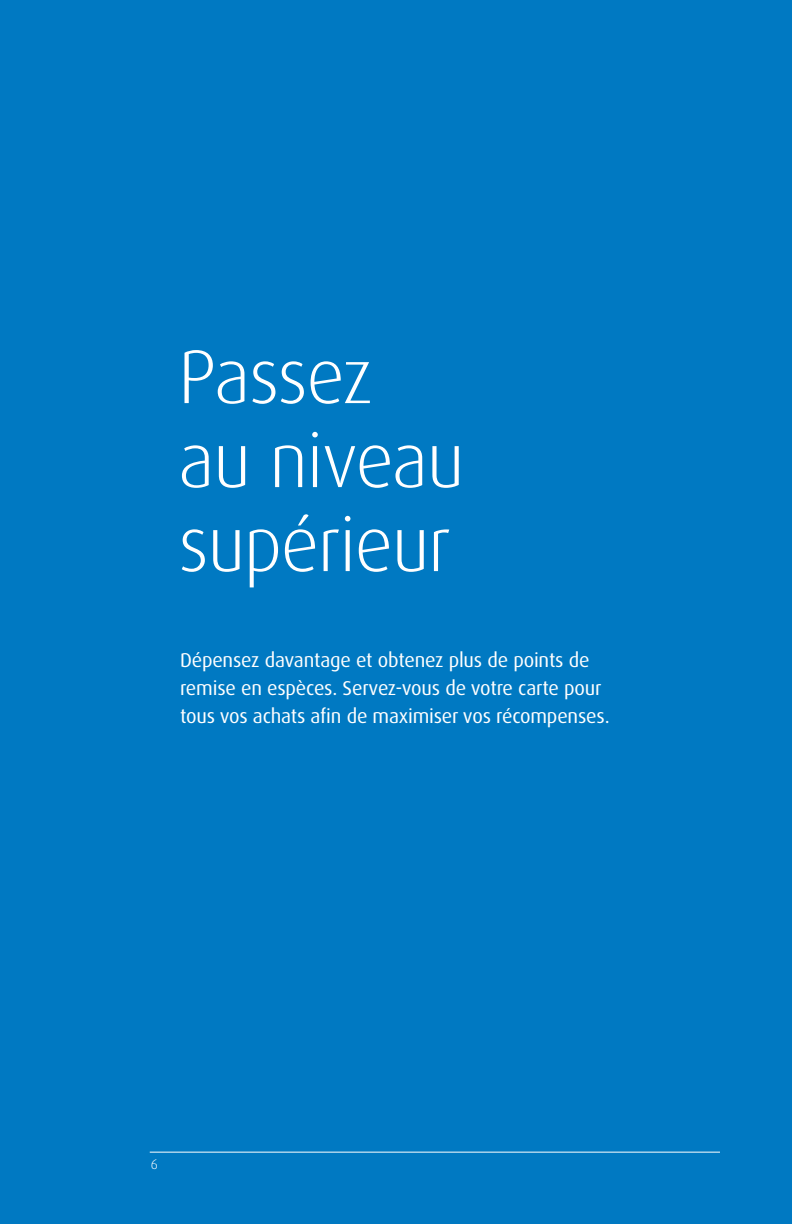
<style>
.page{position:relative;width:792px;height:1224px;background:#0079c2}
.page>*{position:absolute;margin:0;border:0;box-sizing:border-box;transform-origin:0 0}
.Chapter_Head_H2{font:300 76px/84px "Dax Pro";letter-spacing:-.02em;color:#fff}
.Body_10_14{font:20px/28px "Dax Pro";letter-spacing:-.01em;color:#fff}
.t1{font:300 14px "Dax Pro";color:#fff}
</style>
<div class="page">
<hr style="left:150px;top:1152px;width:570px;height:1px;background:#fff">
<h2 class="Chapter_Head_H2" style="left:178px;top:335px;width:288px">Passez au niveau supérieur</h2>
<p class="Body_10_14" style="left:180px;top:646px;width:431px">Dépensez davantage et obtenez plus de points de remise en espèces. Servez-vous de votre carte pour tous vos achats afin de maximiser vos récompenses.</p>
<p class="t1" style="left:151px;top:1155px;width:9px">6</p>
</div>
